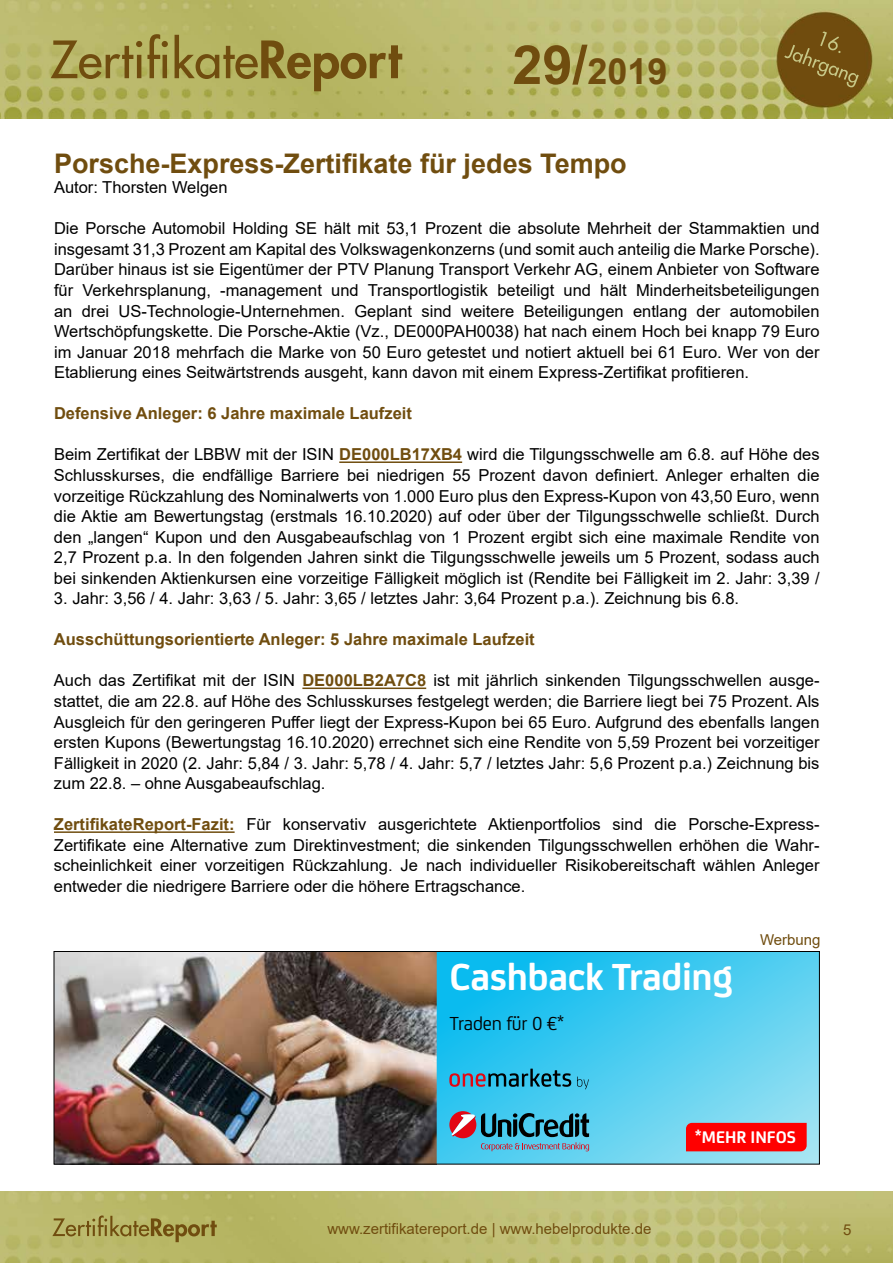
<style>
.page{position:relative;width:893px;height:1263px;background:#fff}
.page>*{position:absolute;margin:0;border:0;box-sizing:border-box;transform-origin:0 0}
.t1{font:700 40.2px "Uni Credit";letter-spacing:-.01em;color:#fff}
.t2{font:700 36px "Arial";color:#704d0f}
.t3{font:700 27px "Arial";color:#704d0f}
.t4{font:20.1px "Uni Credit";letter-spacing:-.01em;color:#000}
.t5{font:700 18px "Uni Credit";color:#fff}
.t6{font:16.5px/20.5px "Arial";color:#000;text-align:justify}
.t7{font:700 16.5px "Arial";color:#704d0f}
.t8{font:15px "Arial";color:#704d0f}
.s1{font-size:54px}
.s2{font-weight:700;color:#704d0f}
</style>
<div class="page">
<img style="left:0;top:1192px;width:893px;height:71px">
<img style="left:0;top:0;width:893px;height:119px">
<hr style="left:339px;top:461px;width:123px;height:2px;background:#704d0f">
<hr style="left:302px;top:687px;width:124px;height:2px;background:#704d0f">
<hr style="left:54px;top:831px;width:181px;height:2px;background:#704d0f">
<img style="left:56px;top:953px;width:381px;height:209px">
<svg style="left:437px;top:953px;width:381px;height:209px;background:#4acbf0"></svg>
<svg style="left:577px;top:1076px;width:12px;height:13px"></svg>
<svg style="left:449px;top:1068px;width:122px;height:19px;background:#3888a7"></svg>
<svg style="left:449px;top:1111px;width:140px;height:40px;background:#528ba4"></svg>
<div style="left:686px;top:1123px;width:121px;height:28px;background:#f00"></div>
<div style="left:54px;top:951px;width:766px;height:213px;border:1px solid #000"></div>
<h2 class="t2" style="left:512px;top:46px;width:157px"><span class="s1">29/</span>2019</h2>
<h3 class="t3" style="left:54px;top:144px;width:574px">Porsche-Express-Zertifikate für jedes Tempo</h3>
<p class="t6" style="left:54px;top:177px;width:175px">Autor: Thorsten Welgen</p>
<p class="t6" style="left:54px;top:218px;width:767px">Die Porsche Automobil Holding SE hält mit 53,1 Prozent die absolute Mehrheit der Stammaktien und insgesamt 31,3 Prozent am Kapital des Volkswagenkonzerns (und somit auch anteilig die Marke Porsche).<br>Darüber hinaus ist sie Eigentümer der PTV Planung Transport Verkehr AG, einem Anbieter von Software für Verkehrsplanung, -management und Transportlogistik beteiligt und hält Minderheitsbeteiligungen an drei US-Technologie-Unternehmen. Geplant sind weitere Beteiligungen entlang der automobilen Wertschöpfungskette. Die Porsche-Aktie (Vz., DE000PAH0038) hat nach einem Hoch bei knapp 79 Euro im Januar 2018 mehrfach die Marke von 50 Euro getestet und notiert aktuell bei 61 Euro. Wer von der Etablierung eines Seitwärtstrends ausgeht, kann davon mit einem Express-Zertifikat profitieren.</p>
<p class="t7" style="left:54px;top:402px;width:359px">Defensive Anleger: 6 Jahre maximale Laufzeit</p>
<p class="t6" style="left:54px;top:444px;width:767px">Beim Zertifikat der LBBW mit der ISIN <span class="s2">DE000LB17XB4</span> wird die Tilgungsschwelle am 6.8. auf Höhe des Schlusskurses, die endfällige Barriere bei niedrigen 55 Prozent davon definiert. Anleger erhalten die vorzeitige Rückzahlung des Nominalwerts von 1.000 Euro plus den Express-Kupon von 43,50 Euro, wenn die Aktie am Bewertungstag (erstmals 16.10.2020) auf oder über der Tilgungsschwelle schließt. Durch den „langen“ Kupon und den Ausgabeaufschlag von 1 Prozent ergibt sich eine maximale Rendite von 2,7 Prozent p.a. In den folgenden Jahren sinkt die Tilgungsschwelle jeweils um 5 Prozent, sodass auch bei sinkenden Aktienkursen eine vorzeitige Fälligkeit möglich ist (Rendite bei Fälligkeit im 2. Jahr: 3,39 /</p>
<p class="t6" style="left:54px;top:588px;width:687px">3. Jahr: 3,56 / 4. Jahr: 3,63 / 5. Jahr: 3,65 / letztes Jahr: 3,64 Prozent p.a.). Zeichnung bis 6.8.</p>
<p class="t7" style="left:54px;top:628px;width:482px">Ausschüttungsorientierte Anleger: 5 Jahre maximale Laufzeit</p>
<p class="t6" style="left:54px;top:670px;width:767px">Auch das Zertifikat mit der ISIN <span class="s2">DE000LB2A7C8</span> ist mit jährlich sinkenden Tilgungsschwellen ausge&shy;stattet, die am 22.8. auf Höhe des Schlusskurses festgelegt werden; die Barriere liegt bei 75 Prozent. Als Ausgleich für den geringeren Puffer liegt der Express-Kupon bei 65 Euro. Aufgrund des ebenfalls langen ersten Kupons (Bewertungstag 16.10.2020) errechnet sich eine Rendite von 5,59 Prozent bei vorzeitiger Fälligkeit in 2020 (2. Jahr: 5,84 / 3. Jahr: 5,78 / 4. Jahr: 5,7 / letztes Jahr: 5,6 Prozent p.a.) Zeichnung bis zum 22.8. – ohne Ausgabeaufschlag.</p>
<p class="t6" style="left:54px;top:814px;width:767px"><span class="s2">ZertifikateReport-Fazit:</span> Für konservativ ausgerichtete Aktienportfolios sind die Porsche-Express-Zertifikate eine Alternative zum Direktinvestment; die sinkenden Tilgungsschwellen erhöhen die Wahr&shy;scheinlichkeit einer vorzeitigen Rückzahlung. Je nach individueller Risikobereitschaft wählen Anleger entweder die niedrigere Barriere oder die höhere Ertragschance.</p>
<h1 class="t1" style="left:449px;top:947px;width:285px">Cashback Trading</h1>
<p class="t4" style="left:449px;top:1009px;width:116px">Traden für 0 €*</p>
<p class="t8" style="left:760px;top:930px;width:62px">Werbung</p>
<p class="t8" style="left:327px;top:1218px;width:326px">www.zertifikatereport.de | www.hebelprodukte.de</p>
<p class="t5" style="left:695px;top:1124px;width:102px">*MEHR INFOS</p>
<p class="t8" style="left:843px;top:1219px;width:10px">5</p>
</div>
